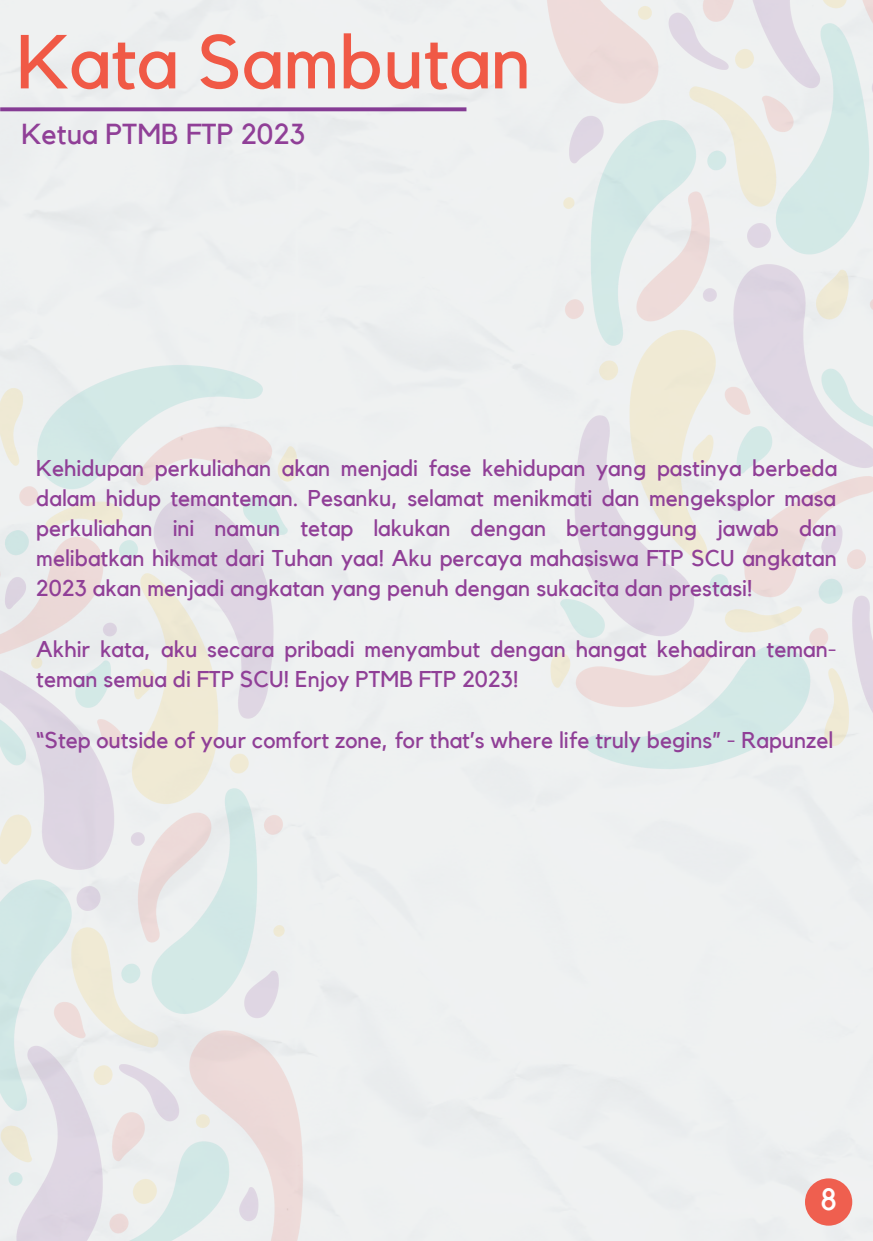
<style>
.page{position:relative;width:873px;height:1241px;background:#fff}
.page>*{position:absolute;margin:0;border:0;box-sizing:border-box;transform-origin:0 0}
.t1{font:75.42px "Kollektif";color:#f05946}
.t2{font:30.62px "Kollektif";color:#fff}
.t3{font:28.88px "Kollektif";color:#903f97}
.t4{font:22.75px/30.3px "Kollektif";color:#903f97;text-align:justify}
</style>
<div class="page">
<div style="left:0;top:0;width:873px;height:1240px;background:#eff1f1"></div>
<img style="left:531px;top:0;width:342px;height:825px">
<img style="left:0;top:308px;width:316px;height:932px">
<svg style="left:0;top:107px;width:466px;height:4px;background:#8e4b9c"></svg>
<div style="left:805px;top:1178px;width:47px;height:47px;background:#ef5f4f;border-radius:50%"></div>
<h1 class="t1" style="left:17px;top:18px;width:516px">Kata Sambutan</h1>
<p class="t3" style="left:21px;top:117px;width:285px">Ketua PTMB FTP 2023</p>
<p class="t4" style="left:36px;top:452px;width:802px">Kehidupan perkuliahan akan menjadi fase kehidupan yang pastinya berbeda dalam hidup temanteman. Pesanku, selamat menikmati dan mengeksplor masa perkuliahan ini namun tetap lakukan dengan bertanggung jawab dan melibatkan hikmat dari Tuhan yaa! Aku percaya mahasiswa FTP SCU angkatan 2023 akan menjadi angkatan yang penuh dengan sukacita dan prestasi!</p>
<p class="t4" style="left:36px;top:633px;width:802px">Akhir kata, aku secara pribadi menyambut dengan hangat kehadiran teman&shy;teman semua di FTP SCU! Enjoy PTMB FTP 2023!</p>
<p class="t4" style="left:36px;top:724px;width:798px">“Step outside of your comfort zone, for that’s where life truly begins” - Rapunzel</p>
<h2 class="t2" style="left:821px;top:1181px;width:17px">8</h2>
</div>
